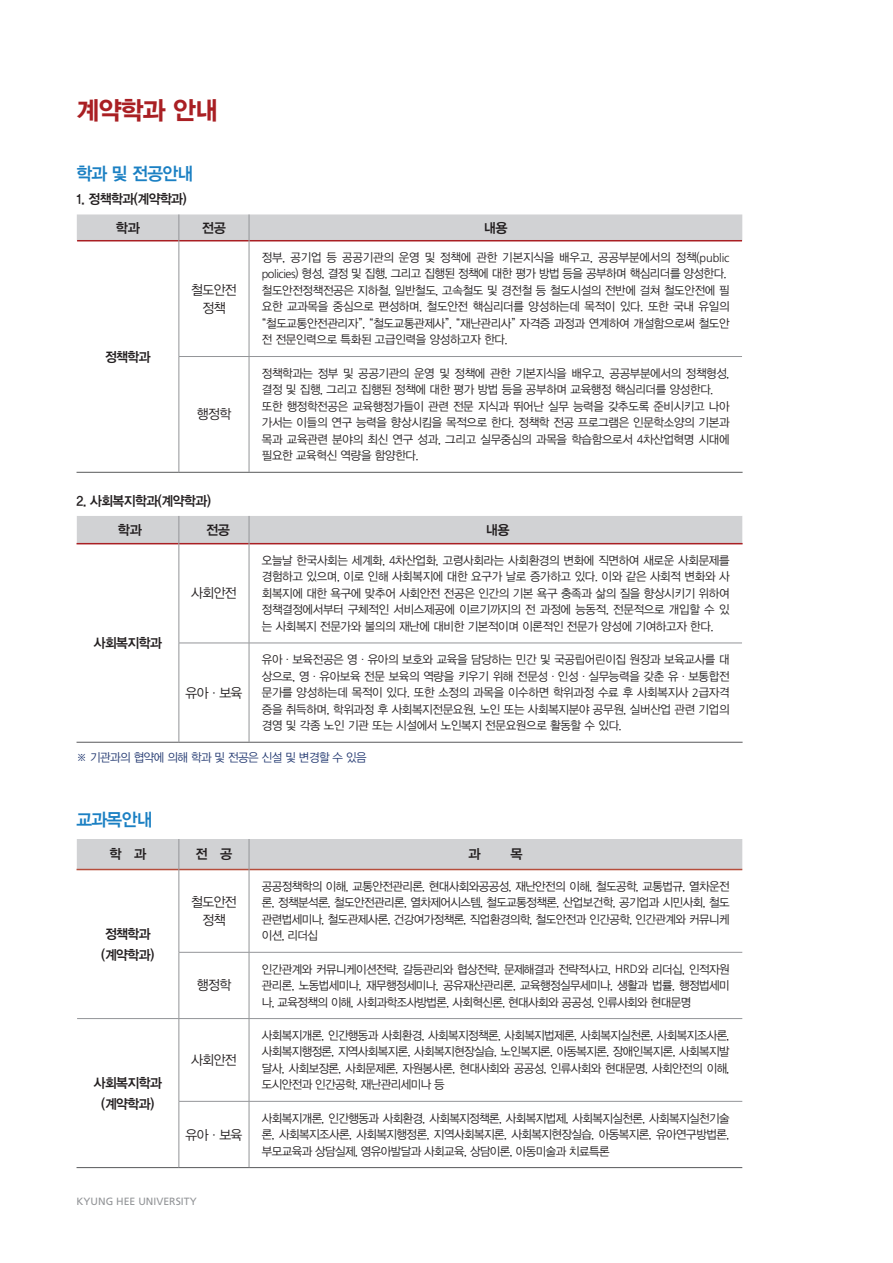
<style>
.page{position:relative;width:893px;height:1263px;background:#fff}
.page>*{position:absolute;margin:0;border:0;box-sizing:border-box;transform-origin:0 0}
.t1{font:25.5px "YDVYGO15";letter-spacing:-.025em;color:#a91f23}
.t2{font:18px "YDVYGO14";letter-spacing:-.04em;color:#1b80c3;scale:.95 1}
.t3{font:13.5px "YDVYGO14";letter-spacing:-.04em;color:#231f20;scale:.95 1}
.t4{font:13.5px "YDVYGO12";letter-spacing:-.04em;color:#231f20;scale:.95 1}
.t5{font:13.5px "YDVYGO14";letter-spacing:-.04em;color:#231f20}
.t6{font:12px/16.5px "YDVYGO12";letter-spacing:-.025em;color:#231f20;text-align:justify;scale:.95 1}
.t7{font:12px "YDVYGO12";letter-spacing:-.04em;color:#233971;scale:.95 1}
.t8{font:10.5px "Frutiger";color:#939598}
.s1{font-family:"Frutiger";font-weight:300}
</style>
<div class="page">
<hr style="left:77px;top:472px;width:102px;height:1px;background:#57585a">
<hr style="left:179px;top:472px;width:70px;height:1px;background:#57585a">
<hr style="left:249px;top:472px;width:494px;height:1px;background:#57585a">
<svg style="left:77px;top:214px;width:665px;height:27px;background:#d0cbcd"></svg>
<hr style="left:179px;top:241px;width:1px;height:115px;background:#939598">
<hr style="left:249px;top:241px;width:1px;height:115px;background:#939598">
<hr style="left:179px;top:357px;width:1px;height:115px;background:#939598">
<hr style="left:249px;top:357px;width:1px;height:115px;background:#939598">
<hr style="left:179px;top:356px;width:70px;height:1px;background:#939598">
<hr style="left:249px;top:356px;width:493px;height:1px;background:#939598">
<hr style="left:77px;top:742px;width:102px;height:1px;background:#57585a">
<hr style="left:179px;top:742px;width:70px;height:1px;background:#57585a">
<hr style="left:249px;top:742px;width:494px;height:1px;background:#57585a">
<hr style="left:249px;top:543px;width:494px;height:1px;background:#a91f23">
<svg style="left:77px;top:516px;width:665px;height:28px;background:#cfcbcd"></svg>
<hr style="left:179px;top:544px;width:1px;height:99px;background:#939598">
<hr style="left:249px;top:544px;width:1px;height:99px;background:#939598">
<hr style="left:179px;top:643px;width:1px;height:99px;background:#939598">
<hr style="left:249px;top:643px;width:1px;height:99px;background:#939598">
<hr style="left:179px;top:643px;width:70px;height:1px;background:#939598">
<hr style="left:249px;top:643px;width:493px;height:1px;background:#939598">
<div style="left:77px;top:839px;width:665px;height:30px;background:#d1d2d4"></div>
<hr style="left:77px;top:869px;width:102px;height:1px;background:#b64d3b">
<hr style="left:179px;top:869px;width:70px;height:1px;background:#b64d3b">
<hr style="left:249px;top:869px;width:493px;height:1px;background:#b64d3b">
<hr style="left:179px;top:839px;width:1px;height:30px;background:#939598">
<hr style="left:249px;top:839px;width:1px;height:30px;background:#939598">
<hr style="left:77px;top:1167px;width:102px;height:1px;background:#57585a">
<hr style="left:179px;top:1167px;width:70px;height:1px;background:#57585a">
<hr style="left:249px;top:1167px;width:493px;height:1px;background:#57585a">
<hr style="left:179px;top:869px;width:1px;height:83px;background:#939598">
<hr style="left:249px;top:869px;width:1px;height:83px;background:#939598">
<hr style="left:179px;top:952px;width:70px;height:1px;background:#939598">
<hr style="left:179px;top:952px;width:1px;height:66px;background:#939598">
<hr style="left:249px;top:952px;width:493px;height:1px;background:#939598">
<hr style="left:249px;top:952px;width:1px;height:66px;background:#939598">
<hr style="left:77px;top:1018px;width:102px;height:1px;background:#939598">
<hr style="left:179px;top:1018px;width:70px;height:1px;background:#939598">
<hr style="left:179px;top:1019px;width:1px;height:82px;background:#939598">
<hr style="left:249px;top:1018px;width:493px;height:1px;background:#939598">
<hr style="left:249px;top:1019px;width:1px;height:82px;background:#939598">
<hr style="left:179px;top:1101px;width:70px;height:1px;background:#939598">
<hr style="left:179px;top:1101px;width:1px;height:66px;background:#939598">
<hr style="left:249px;top:1101px;width:493px;height:1px;background:#939598">
<hr style="left:249px;top:1101px;width:1px;height:66px;background:#939598">
<p class="t1" style="left:77px;top:93px;width:143px">계약학과 안내</p>
<p class="t2" style="left:77px;top:161px;width:124px">학과 및 전공안내</p>
<p class="t3" style="left:77px;top:190px;width:118px">1. 정책학과(계약학과)</p>
<p class="t5" style="left:116px;top:219px;width:26px">학과</p>
<p class="t5" style="left:202px;top:219px;width:26px">전공</p>
<p class="t5" style="left:484px;top:219px;width:26px">내용</p>
<p class="t3" style="left:105px;top:347px;width:50px">정책학과</p>
<p class="t4" style="left:191px;top:281px;width:50px">철도안전</p>
<p class="t4" style="left:202px;top:299px;width:26px">정책</p>
<p class="t4" style="left:197px;top:405px;width:38px">행정학</p>
<p class="t6" style="left:262px;top:248px;width:494px">정부, 공기업 등 공공기관의 운영 및 정책에 관한 기본지식을 배우고, 공공부분에서의 정책(<span class="s1">public policies</span>) 형성, 결정 및 집행, 그리고 집행된 정책에 대한 평가 방법 등을 공부하며 핵심리더를 양성한다.</p>
<p class="t6" style="left:262px;top:281px;width:494px">철도안전정책전공은 지하철, 일반철도, 고속철도 및 경전철 등 철도시설의 전반에 걸쳐 철도안전에 필 요한 교과목을 중심으로 편성하며, 철도안전 핵심리더를 양성하는데 목적이 있다. 또한 국내 유일의 “철도교통안전관리자”, “철도교통관제사”, “재난관리사” 자격증 과정과 연계하여 개설함으로써 철도안 전 전문인력으로 특화된 고급인력을 양성하고자 한다.</p>
<p class="t6" style="left:262px;top:364px;width:494px">정책학과는 정부 및 공공기관의 운영 및 정책에 관한 기본지식을 배우고, 공공부분에서의 정책형성, 결정 및 집행, 그리고 집행된 정책에 대한 평가 방법 등을 공부하며 교육행정 핵심리더를 양성한다.</p>
<p class="t6" style="left:262px;top:397px;width:494px">또한 행정학전공은 교육행정가들이 관련 전문 지식과 뛰어난 실무 능력을 갖추도록 준비시키고 나아 가서는 이들의 연구 능력을 향상시킴을 목적으로 한다. 정책학 전공 프로그램은 인문학소양의 기본과 목과 교육관련 분야의 최신 연구 성과, 그리고 실무중심의 과목을 학습함으로서 4차산업혁명 시대에 필요한 교육혁신 역량을 함양한다.</p>
<p class="t3" style="left:77px;top:492px;width:143px">2. 사회복지학과(계약학과)</p>
<p class="t5" style="left:118px;top:521px;width:26px">학과</p>
<p class="t5" style="left:206px;top:521px;width:26px">전공</p>
<p class="t5" style="left:486px;top:521px;width:26px">내용</p>
<p class="t3" style="left:94px;top:634px;width:73px">사회복지학과</p>
<p class="t4" style="left:191px;top:584px;width:50px">사회안전</p>
<p class="t6" style="left:262px;top:551px;width:494px">오늘날 한국사회는 세계화, 4차산업화, 고령사회라는 사회환경의 변화에 직면하여 새로운 사회문제를 경험하고 있으며, 이로 인해 사회복지에 대한 요구가 날로 증가하고 있다. 이와 같은 사회적 변화와 사 회복지에 대한 욕구에 맞추어 사회안전 전공은 인간의 기본 욕구 충족과 삶의 질을 향상시키기 위하여 정책결정에서부터 구체적인 서비스제공에 이르기까지의 전 과정에 능동적, 전문적으로 개입할 수 있 는 사회복지 전문가와 불의의 재난에 대비한 기본적이며 이론적인 전문가 양성에 기여하고자 한다.</p>
<p class="t6" style="left:262px;top:650px;width:494px">유아·보육전공은 영·유아의 보호와 교육을 담당하는 민간 및 국공립어린이집 원장과 보육교사를 대 상으로, 영·유아보육 전문 보육의 역량을 키우기 위해 전문성·인성·실무능력을 갖춘 유·보통합전 문가를 양성하는데 목적이 있다. 또한 소정의 과목을 이수하면 학위과정 수료 후 사회복지사 <span class="s1">2</span>급자격 증을 취득하며, 학위과정 후 사회복지전문요원, 노인 또는 사회복지분야 공무원, 실버산업 관련 기업의 경영 및 각종 노인 기관 또는 시설에서 노인복지 전문요원으로 활동할 수 있다.</p>
<p class="t7" style="left:77px;top:749px;width:307px">※ 기관과의 협약에 의해 학과 및 전공은 신설 및 변경할 수 있음</p>
<p class="t4" style="left:185px;top:683px;width:61px">유아·보육</p>
<p class="t2" style="left:77px;top:807px;width:81px">교과목안내</p>
<p class="t5" style="left:109px;top:845px;width:38px">학 과</p>
<p class="t5" style="left:195px;top:845px;width:38px">전 공</p>
<p class="t5" style="left:469px;top:845px;width:14px">과</p>
<p class="t5" style="left:511px;top:845px;width:14px">목</p>
<p class="t3" style="left:105px;top:924px;width:50px">정책학과</p>
<p class="t3" style="left:101px;top:945px;width:57px">(계약학과)</p>
<p class="t4" style="left:191px;top:893px;width:50px">철도안전</p>
<p class="t4" style="left:202px;top:911px;width:26px">정책</p>
<p class="t4" style="left:197px;top:976px;width:38px">행정학</p>
<p class="t3" style="left:94px;top:1073px;width:73px">사회복지학과</p>
<p class="t3" style="left:101px;top:1094px;width:57px">(계약학과)</p>
<p class="t4" style="left:191px;top:1051px;width:50px">사회안전</p>
<p class="t4" style="left:185px;top:1125px;width:61px">유아·보육</p>
<p class="t8" style="left:77px;top:1195px;width:122px">KYUNG HEE UNIVERSITY</p>
<p class="t6" style="left:262px;top:877px;width:494px">공공정책학의 이해, 교통안전관리론, 현대사회와공공성, 재난안전의 이해, 철도공학, 교통법규, 열차운전 론, 정책분석론, 철도안전관리론, 열차제어시스템, 철도교통정책론, 산업보건학, 공기업과 시민사회, 철도 관련법세미나, 철도관제사론, 건강여가정책론, 직업환경의학, 철도안전과 인간공학, 인간관계와 커뮤니케 이션, 리더십</p>
<p class="t6" style="left:262px;top:960px;width:494px">인간관계와 커뮤니케이션전략, 갈등관리와 협상전략, 문제해결과 전략적사고, <span class="s1">HRD</span>와 리더십, 인적자원 관리론, 노동법세미나, 재무행정세미나, 공유재산관리론, 교육행정실무세미나, 생활과 법률, 행정법세미 나, 교육정책의 이해, 사회과학조사방법론, 사회혁신론, 현대사회와 공공성, 인류사회와 현대문명</p>
<p class="t6" style="left:262px;top:1026px;width:494px">사회복지개론, 인간행동과 사회환경, 사회복지정책론, 사회복지법제론, 사회복지실천론, 사회복지조사론, 사회복지행정론, 지역사회복지론, 사회복지현장실습, 노인복지론, 아동복지론, 장애인복지론, 사회복지발 달사, 사회보장론, 사회문제론, 자원봉사론, 현대사회와 공공성, 인류사회와 현대문명, 사회안전의 이해, 도시안전과 인간공학, 재난관리세미나 등</p>
<p class="t6" style="left:262px;top:1109px;width:494px">사회복지개론, 인간행동과 사회환경, 사회복지정책론, 사회복지법제, 사회복지실천론, 사회복지실천기술 론, 사회복지조사론, 사회복지행정론, 지역사회복지론, 사회복지현장실습, 아동복지론, 유아연구방법론, 부모교육과 상담실제, 영유아발달과 사회교육, 상담이론, 아동미술과 치료특론</p>
</div>
